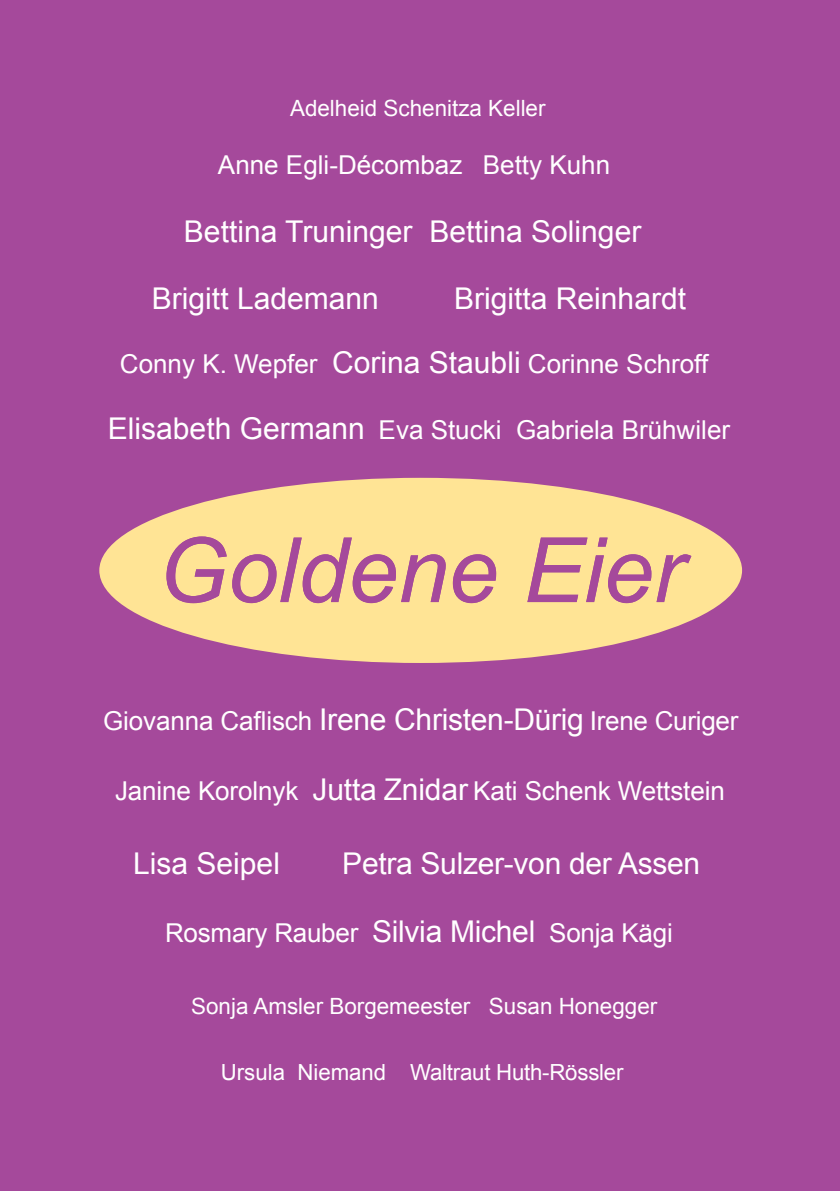
<style>
.page{position:relative;width:840px;height:1191px;background:#fff}
.page>*{position:absolute;margin:0;border:0;box-sizing:border-box;transform-origin:0 0}
.t1{font:italic 90px "Arial";color:#a5499b}
.t2{font:30px "Arial";color:#fff}
.t3{font:26px "Arial";letter-spacing:-.005em;color:#fff}
.t4{font:22.4px "Arial";color:#fff}
.t5{font:22.2px "Arial";letter-spacing:-.01em;color:#fff}
.t6{font:22px "Arial";color:#fff}
.s1{font-size:30px}
</style>
<div class="page">
<div style="left:0;top:0;width:839px;height:1191px;background:#a5499b"></div>
<div style="left:99px;top:478px;width:642px;height:185px;background:#ffe495;border-radius:50%"></div>
<p class="t4" style="left:290px;top:93px;width:257px">Adelheid Schenitza Keller</p>
<p class="t3" style="left:218px;top:148px;width:393px">Anne Egli-Décombaz Betty Kuhn</p>
<p class="t2" style="left:184px;top:212px;width:458px">Bettina Truninger Bettina Solinger</p>
<p class="t2" style="left:152px;top:279px;width:228px">Brigitt Lademann</p>
<p class="t2" style="left:454px;top:279px;width:233px">Brigitta Reinhardt</p>
<p class="t3" style="left:120px;top:347px;width:589px">Conny K. Wepfer <span class="s1">Corina Staubli</span> Corinne Schroff</p>
<p class="t3" style="left:108px;top:413px;width:623px"><span class="s1">Elisabeth Germann</span> Eva Stucki Gabriela Brühwiler</p>
<h1 class="t1" style="left:158px;top:512px;width:527px">Goldene Eier</h1>
<p class="t3" style="left:103px;top:703px;width:636px">Giovanna Caflisch <span class="s1">Irene Christen-Dürig</span> Irene Curiger</p>
<p class="t3" style="left:115px;top:773px;width:611px">Janine Korolnyk <span class="s1">Jutta Znidar</span> Kati Schenk Wettstein</p>
<p class="t2" style="left:133px;top:843px;width:148px">Lisa Seipel</p>
<p class="t2" style="left:342px;top:843px;width:359px">Petra Sulzer-von der Assen</p>
<p class="t3" style="left:165px;top:915px;width:509px">Rosmary Rauber <span class="s1">Silvia Michel</span> Sonja Kägi</p>
<p class="t4" style="left:191px;top:991px;width:467px">Sonja Amsler Borgemeester Susan Honegger</p>
<p class="t6" style="left:341px;top:992px;width:308px">orgemeester Susan Honegger</p>
<p class="t2" style="left:275px;top:1049px;width:289px">Waltraut Huth-Rössler</p>
<p class="t5" style="left:221px;top:1057px;width:404px">Ursula Niemand Waltraut Huth-Rössler</p>
</div>
